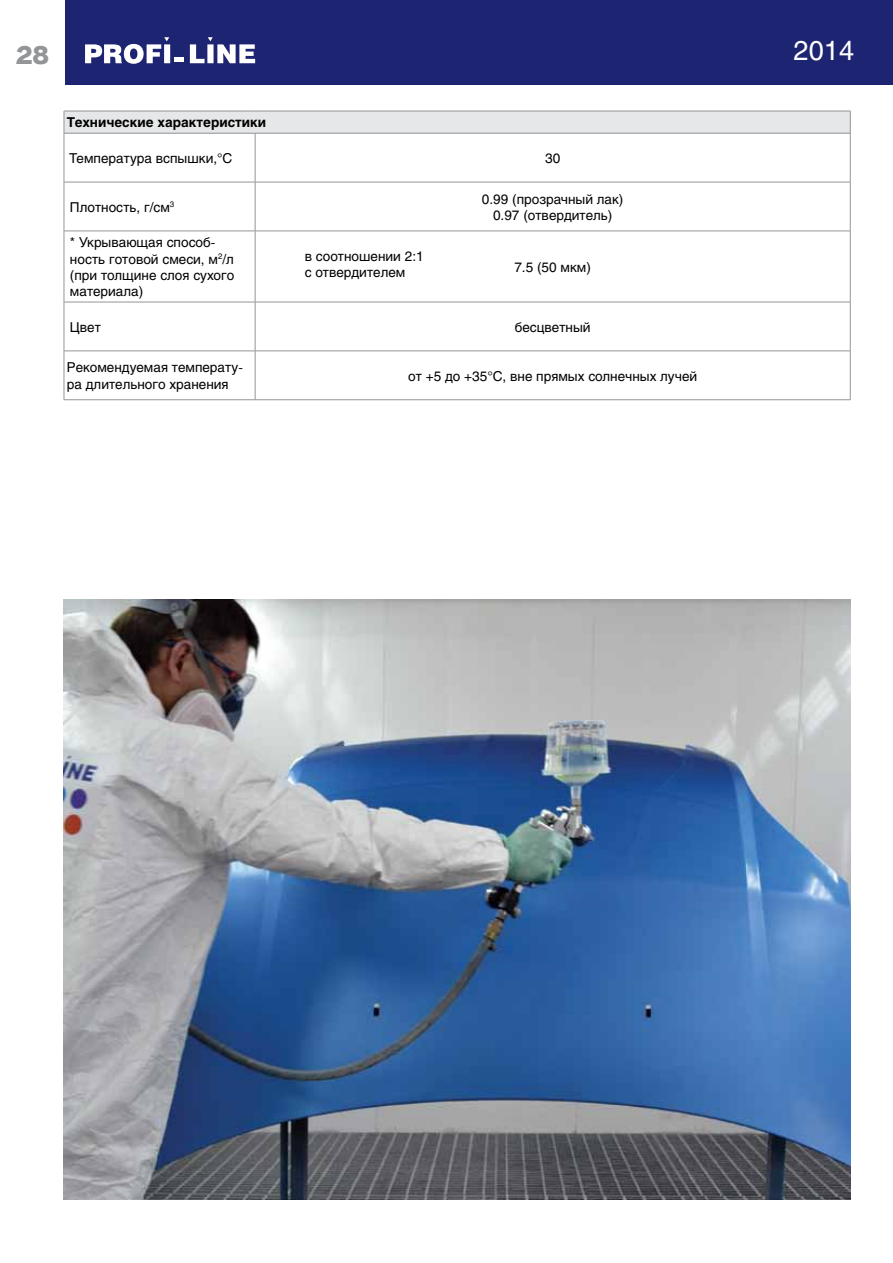
<style>
.page{position:relative;width:893px;height:1263px;background:#fff}
.page>*{position:absolute;margin:0;border:0;box-sizing:border-box;transform-origin:0 0}
.t1{font:27px "Helios";color:#fff}
.t2{font:24px "Adver Gothic C";color:#939598}
.t3{font:13.5px/16.2px "Helios";color:#000}
.t4{font:700 13.5px "Helios";color:#000}
</style>
<div class="page">
<div style="left:65px;top:0;width:828px;height:85px;background:#1d2472"></div>
<svg style="left:85px;top:37px;width:170px;height:27px"></svg>
<img style="left:64px;top:599px;width:786px;height:600px">
<div style="left:64px;top:111px;width:786px;height:22px;background:#e6e7e8"></div>
<hr style="left:64px;top:111px;width:191px;height:1px;background:#939598">
<svg style="left:64px;top:111px;width:1px;height:22px"></svg>
<hr style="left:255px;top:111px;width:595px;height:1px;background:#939598">
<svg style="left:850px;top:111px;width:1px;height:22px"></svg>
<hr style="left:64px;top:182px;width:1px;height:49px;background:#939598">
<hr style="left:255px;top:182px;width:1px;height:49px;background:#939598">
<hr style="left:850px;top:182px;width:1px;height:49px;background:#939598">
<hr style="left:64px;top:231px;width:191px;height:1px;background:#939598">
<hr style="left:64px;top:231px;width:1px;height:71px;background:#939598">
<hr style="left:255px;top:231px;width:595px;height:1px;background:#939598">
<hr style="left:255px;top:231px;width:1px;height:71px;background:#939598">
<hr style="left:850px;top:231px;width:1px;height:71px;background:#939598">
<hr style="left:64px;top:302px;width:191px;height:1px;background:#939598">
<hr style="left:64px;top:302px;width:1px;height:49px;background:#939598">
<hr style="left:255px;top:302px;width:595px;height:1px;background:#939598">
<hr style="left:255px;top:302px;width:1px;height:49px;background:#939598">
<hr style="left:850px;top:302px;width:1px;height:49px;background:#939598">
<hr style="left:64px;top:351px;width:191px;height:1px;background:#939598">
<hr style="left:64px;top:351px;width:1px;height:49px;background:#939598">
<hr style="left:255px;top:351px;width:595px;height:1px;background:#939598">
<hr style="left:255px;top:351px;width:1px;height:49px;background:#939598">
<hr style="left:850px;top:351px;width:1px;height:49px;background:#939598">
<hr style="left:64px;top:399px;width:191px;height:1px;background:#939598">
<hr style="left:255px;top:399px;width:595px;height:1px;background:#939598">
<hr style="left:64px;top:133px;width:191px;height:1px;background:#939598">
<hr style="left:64px;top:133px;width:1px;height:49px;background:#939598">
<hr style="left:255px;top:133px;width:595px;height:1px;background:#939598">
<hr style="left:255px;top:133px;width:1px;height:49px;background:#939598">
<hr style="left:850px;top:133px;width:1px;height:49px;background:#939598">
<hr style="left:64px;top:182px;width:191px;height:1px;background:#939598">
<hr style="left:255px;top:182px;width:595px;height:1px;background:#939598">
<h2 class="t2" style="left:16px;top:41px;width:35px">28</h2>
<h1 class="t1" style="left:794px;top:35px;width:62px">2014</h1>
<p class="t4" style="left:67px;top:115px;width:201px">Технические характеристики</p>
<p class="t3" style="left:69px;top:150px;width:164px">Температура вспышки,°С</p>
<p class="t3" style="left:545px;top:150px;width:17px">30</p>
<p class="t3" style="left:70px;top:199px;width:106px">Плотность, г/см<sup>3</sup></p>
<p class="t3" style="left:482px;top:191px;width:143px;text-align:center">0.99 (прозрачный лак)<br>0.97 (отвердитель)</p>
<p class="t3" style="left:70px;top:234px;width:166px">* Укрывающая способ&shy;ность готовой смеси, м<sup>2</sup>/л (при толщине слоя сухого материала)</p>
<p class="t3" style="left:305px;top:248px;width:120px">в соотношении 2:1 с отвердителем</p>
<p class="t3" style="left:514px;top:259px;width:78px">7.5 (50 мкм)</p>
<p class="t3" style="left:70px;top:319px;width:32px">Цвет</p>
<p class="t3" style="left:515px;top:319px;width:77px">бесцветный</p>
<p class="t3" style="left:67px;top:359px;width:177px">Рекомендуемая температу&shy;ра длительного хранения</p>
<p class="t3" style="left:408px;top:368px;width:290px">от +5 до +35°С, вне прямых солнечных лучей</p>
</div>
